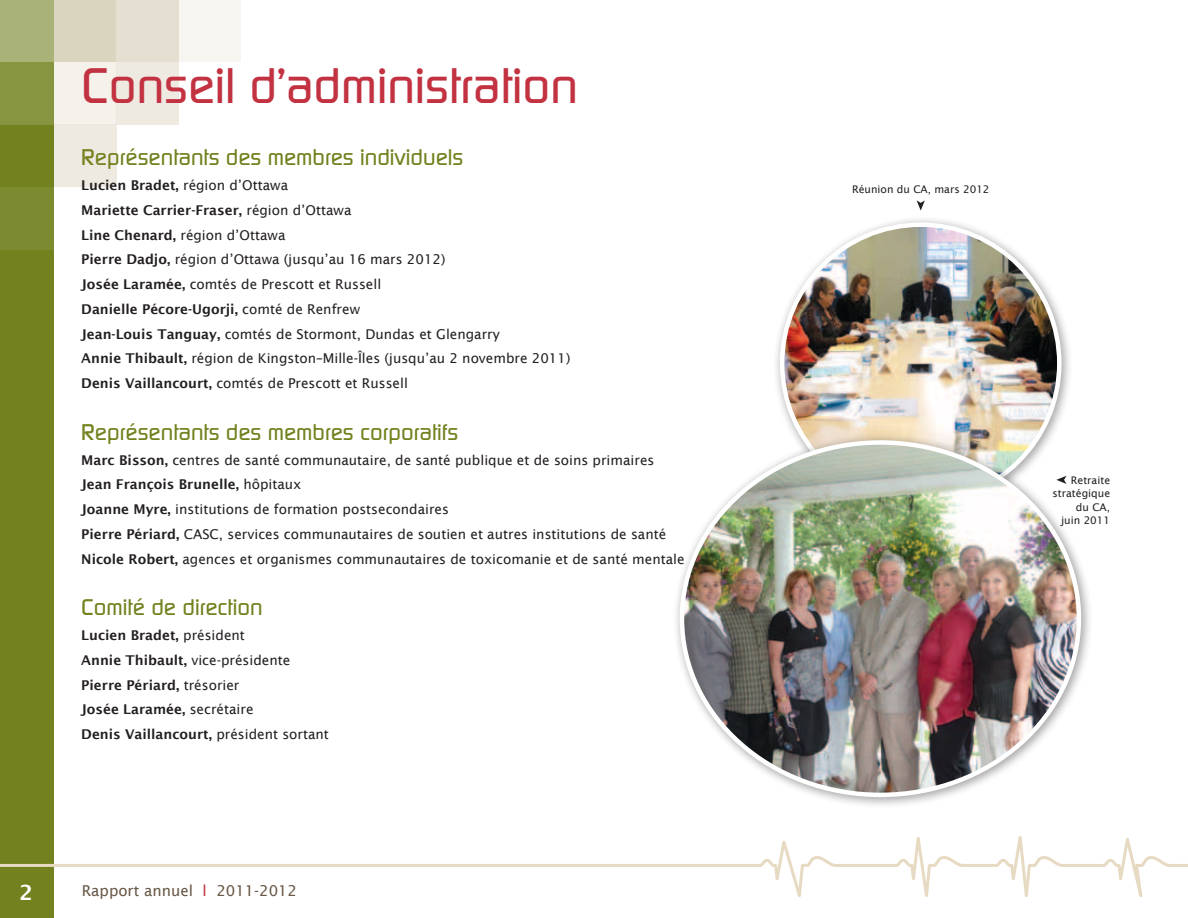
<style>
.page{position:relative;width:1188px;height:918px;background:#fff}
.page>*{position:absolute;margin:0;border:0;box-sizing:border-box;transform-origin:0 0}
.t1{font:500 49.5px "Continuum";color:#c23241}
.t2{font:500 22.5px "Continuum";color:#73821f}
.t3{font:600 21px "Lucida Sans";color:#fff}
.t4{font:15px "Lucida Sans";color:#685847}
.t5{font:13.5px/24.8px "Lucida Sans";color:#231f20}
.t6{font:600 13.5px/24.8px "Lucida Sans";color:#231f20}
.t7{font:10.5px/13.5px "Lucida Sans";color:#231f20;text-align:right}
.s1{font-weight:600}
.s2{font-weight:400}
.s3{color:#c23241}
</style>
<div class="page">
<div style="left:54px;top:62px;width:63px;height:62px;background:#f5f2ec"></div>
<div style="left:54px;top:0;width:63px;height:62px;background:#d9d5be"></div>
<div style="left:54px;top:124px;width:63px;height:63px;background:#efeae1"></div>
<div style="left:179px;top:0;width:62px;height:62px;background:#f5f2ec"></div>
<div style="left:117px;top:62px;width:62px;height:62px;background:#efeae1"></div>
<div style="left:117px;top:0;width:62px;height:62px;background:#e5dfd1"></div>
<div style="left:0;top:0;width:54px;height:918px;background:#73821f"></div>
<div style="left:0;top:62px;width:54px;height:62px;background:#879440"></div>
<div style="left:0;top:187px;width:54px;height:62px;background:#7d8b30"></div>
<div style="left:0;top:0;width:54px;height:62px;background:#aab377"></div>
<svg style="left:0;top:836px;width:1188px;height:61px"></svg>
<svg style="left:917px;top:200px;width:8px;height:11px"></svg>
<div style="left:773px;top:215px;width:300px;height:301px;background:#231f20;opacity:.4"></div>
<img style="left:782px;top:226px;width:277px;height:207px">
<div style="left:672px;top:433px;width:421px;height:376px;background:#231f20;opacity:.4"></div>
<img style="left:682px;top:444px;width:397px;height:349px;border-radius:172px">
<h1 class="t1" style="left:81px;top:53px;width:498px">Conseil d’administration</h1>
<h2 class="t2" style="left:81px;top:143px;width:384px">Représentants des membres individuels</h2>
<p class="t5" style="left:81px;top:173px;width:491px"><span class="s1">Lucien Bradet,</span> région d’Ottawa<br><span class="s1">Mariette Carrier-Fraser,</span> région d’Ottawa<br><span class="s1">Line Chenard,</span> région d’Ottawa<br><span class="s1">Pierre Dadjo,</span> région d’Ottawa (jusqu’au 16 mars 2012)<br><span class="s1">Josée Laramée,</span> comtés de Prescott et Russell<br><span class="s1">Danielle Pécore-Ugorji,</span> comté de Renfrew<br><span class="s1">Jean-Louis Tanguay,</span> comtés de Stormont, Dundas et Glengarry<br><span class="s1">Annie Thibault,</span> région de Kingston–Mille-Îles (jusqu’au 2 novembre 2011)<br><span class="s1">Denis Vaillancourt,</span> comtés de Prescott et Russell</p>
<h2 class="t2" style="left:81px;top:417px;width:379px">Représentants des membres corporatifs</h2>
<p class="t5" style="left:81px;top:447px;width:605px"><span class="s1">Marc Bisson,</span> centres de santé communautaire, de santé publique et de soins primaires <span class="s1">Jean François Brunelle,</span> hôpitaux<br><span class="s1">Joanne Myre,</span> institutions de formation postsecondaires<br><span class="s1">Pierre Périard,</span> CASC, services communautaires de soutien et autres institutions de santé <span class="s1">Nicole Robert,</span> agences et organismes communautaires de toxicomanie et de santé mentale</p>
<h2 class="t2" style="left:81px;top:593px;width:183px">Comité de direction</h2>
<p class="t6" style="left:81px;top:623px;width:249px">Lucien Bradet, <span class="s2">président<br></span>Annie Thibault, <span class="s2">vice-présidente<br></span>Pierre Périard, <span class="s2">trésorier<br></span>Josée Laramée, <span class="s2">secrétaire<br></span>Denis Vaillancourt, <span class="s2">président sortant</span></p>
<h3 class="t3" style="left:20px;top:881px;width:15px">2</h3>
<p class="t4" style="left:82px;top:882px;width:217px">Rapport annuel <span class="s3">l</span> 2011-2012</p>
<p class="t7" style="left:852px;top:183px;width:139px">Réunion du CA, mars 2012</p>
<p class="t7" style="left:1053px;top:473px;width:59px">Retraite stratégique du CA,<br>juin 2011</p>
</div>
